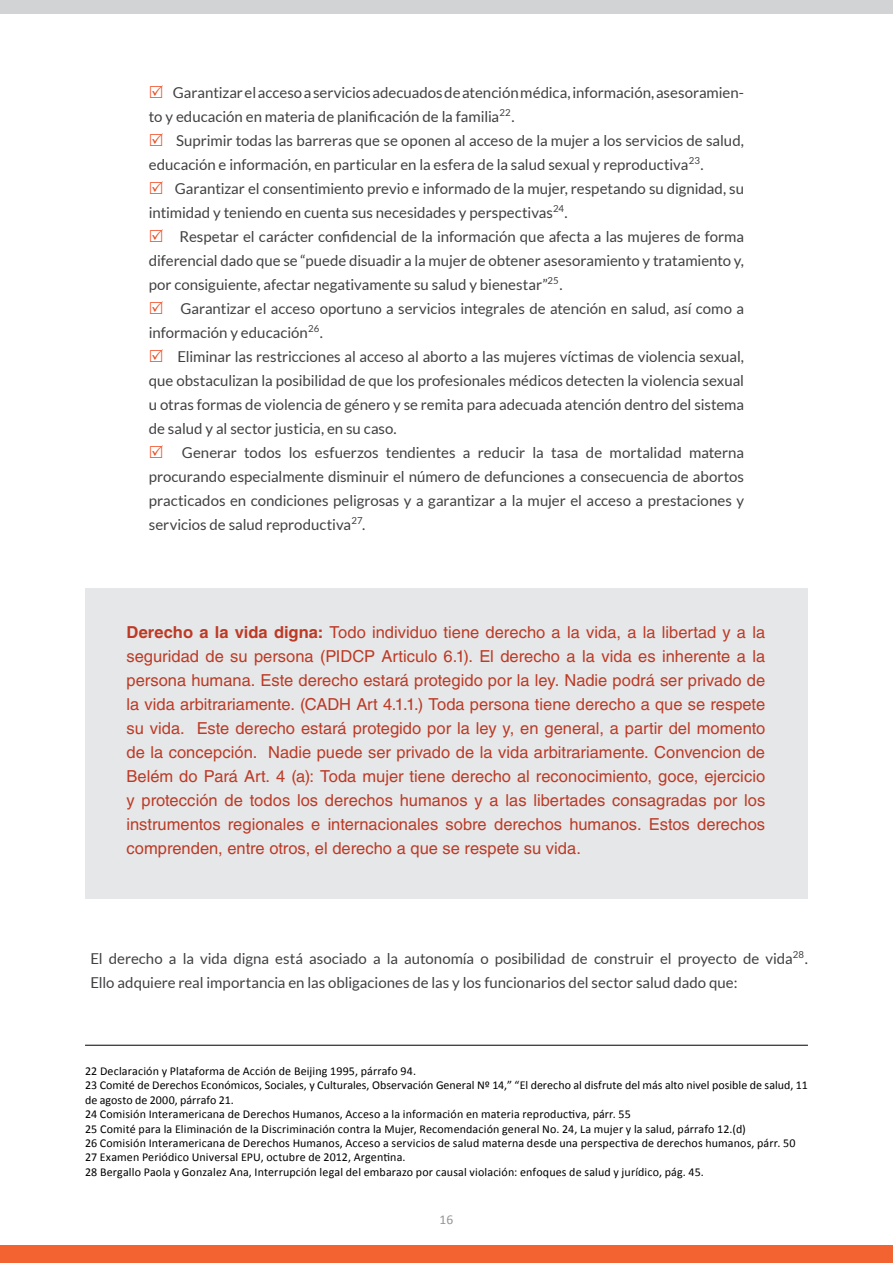
<style>
.page{position:relative;width:893px;height:1263px;background:#fff}
.page>*{position:absolute;margin:0;border:0;box-sizing:border-box;transform-origin:0 0}
.t1{font:16.5px/24px "Helvetica LT Std";color:#bc3a26;text-align:justify}
.t2{font:15px/24px "Lato";color:#414042}
.t3{font:13.5px "Calibri";color:#939598}
.t4{font:12px/14.4px "Calibri";letter-spacing:.01em;color:#000}
.s1{font-weight:700}
</style>
<div class="page">
<div style="left:0;top:0;width:893px;height:13px;background:#d1d3d4"></div>
<div style="left:0;top:1245px;width:893px;height:18px;background:#f26331"></div>
<hr style="left:85px;top:1045px;width:723px;height:1px;background:#000">
<div style="left:85px;top:588px;width:723px;height:311px;background:#e6e7e8"></div>
<p class="t2" style="left:149px;top:80px;width:597px;text-indent:24px">Garantizar el acceso a servicios adecuados de atención médica, información, asesoramien&shy;to y educación en materia de planificación de la familia<sup>22</sup>.</p>
<p class="t2" style="left:149px;top:128px;width:597px;text-indent:27px">Suprimir todas las barreras que se oponen al acceso de la mujer a los servicios de salud, educación e información, en particular en la esfera de la salud sexual y reproductiva<sup>23</sup>.</p>
<p class="t2" style="left:149px;top:176px;width:597px;text-indent:26px">Garantizar el consentimiento previo e informado de la mujer, respetando su dignidad, su intimidad y teniendo en cuenta sus necesidades y perspectivas<sup>24</sup>.</p>
<p class="t2" style="left:149px;top:224px;width:597px;text-align:justify;text-indent:31px">Respetar el carácter confidencial de la información que afecta a las mujeres de forma diferencial dado que se “puede disuadir a la mujer de obtener asesoramiento y tratamiento y, por consiguiente, afectar negativamente su salud y bienestar”<sup>25</sup>.</p>
<p class="t2" style="left:149px;top:296px;width:597px;text-indent:32px">Garantizar el acceso oportuno a servicios integrales de atención en salud, así como a información y educación<sup>26</sup>.</p>
<p class="t2" style="left:149px;top:344px;width:597px;text-align:justify;text-indent:29px">Eliminar las restricciones al acceso al aborto a las mujeres víctimas de violencia sexual, que obstaculizan la posibilidad de que los profesionales médicos detecten la violencia sexual u otras formas de violencia de género y se remita para adecuada atención dentro del sistema de salud y al sector justicia, en su caso.</p>
<p class="t2" style="left:149px;top:440px;width:597px;text-align:justify;text-indent:33px">Generar todos los esfuerzos tendientes a reducir la tasa de mortalidad materna procurando especialmente disminuir el número de defunciones a consecuencia de abortos practicados en condiciones peligrosas y a garantizar a la mujer el acceso a prestaciones y servicios de salud reproductiva<sup>27</sup>.</p>
<p class="t1" style="left:126px;top:620px;width:640px"><span class="s1">Derecho a la vida digna:</span> Todo individuo tiene derecho a la vida, a la libertad y a la seguridad de su persona (PIDCP Articulo 6.1). El derecho a la vida es inherente a la persona humana. Este derecho estará protegido por la ley. Nadie podrá ser privado de la vida arbitrariamente. (CADH Art 4.1.1.) Toda persona tiene derecho a que se respete su vida. Este derecho estará protegido por la ley y, en general, a partir del momento de la concepción. Nadie puede ser privado de la vida arbitrariamente. Convencion de Belém do Pará Art. 4 (a): Toda mujer tiene derecho al reconocimiento, goce, ejercicio y protección de todos los derechos humanos y a las libertades consagradas por los instrumentos regionales e internacionales sobre derechos humanos. Estos derechos comprenden, entre otros, el derecho a que se respete su vida.</p>
<p class="t2" style="left:90px;top:946px;width:719px">El derecho a la vida digna está asociado a la autonomía o posibilidad de construir el proyecto de vida<sup>28</sup>.<br>Ello adquiere real importancia en las obligaciones de las y los funcionarios del sector salud dado que:</p>
<p class="t4" style="left:85px;top:1064px;width:724px">22 Declaración y Plataforma de Acción de Beijing 1995, párrafo 94.<br>23 Comité de Derechos Económicos, Sociales, y Culturales, Observación General Nº 14,” “El derecho al disfrute del más alto nivel posible de salud, 11 de agosto de 2000, párrafo 21.<br>24 Comisión Interamericana de Derechos Humanos, Acceso a la información en materia reproductiva, párr. 55<br>25 Comité para la Eliminación de la Discriminación contra la Mujer, Recomendación general No. 24, La mujer y la salud, párrafo 12.(d)<br>26 Comisión Interamericana de Derechos Humanos, Acceso a servicios de salud materna desde una perspectiva de derechos humanos, párr. 50<br>27 Examen Periódico Universal EPU, octubre de 2012, Argentina.<br>28 Bergallo Paola y Gonzalez Ana, Interrupción legal del embarazo por causal violación: enfoques de salud y jurídico, pág. 45.</p>
<p class="t3" style="left:440px;top:1211px;width:15px">16</p>
</div>
